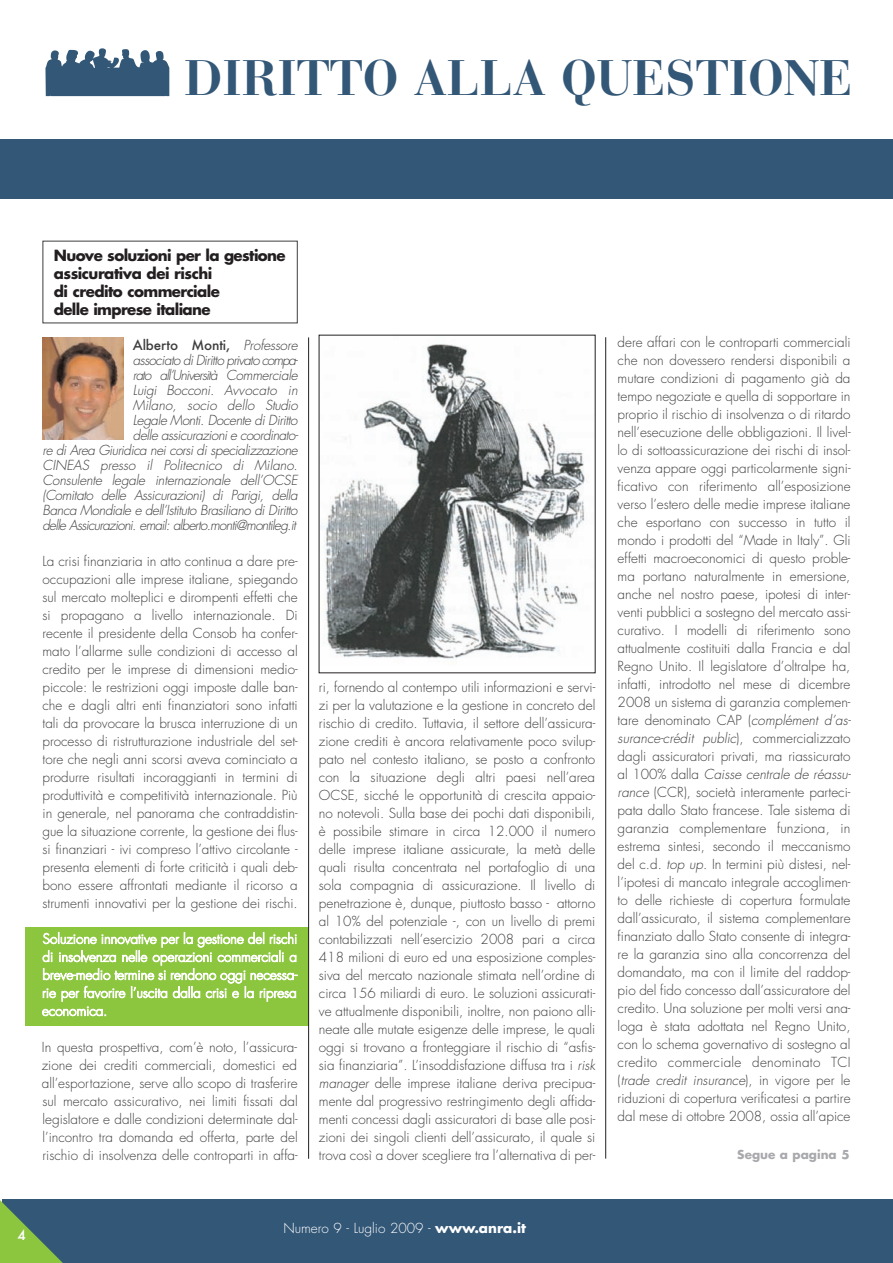
<style>
.page{position:relative;width:893px;height:1263px;background:#fff}
.page>*{position:absolute;margin:0;border:0;box-sizing:border-box;transform-origin:0 0}
.t1{font:700 49.5px "Bauer Bodoni";color:#335777}
.t2{font:700 15px/18px "Futura";letter-spacing:-.04em;color:#231f20}
.t3{font:300 13.5px/18px "Futura";color:#3e3e3f;text-align:justify}
.t4{font:italic 300 13.5px/15px "Futura";letter-spacing:-.03em;color:#3e3e3f;text-align:right}
.t5{font:300 13.5px/18px "Futura";color:#fff;text-align:justify}
.t6{font:500 13.5px "Futura";color:#fff}
.t7{font:700 12px "Futura";color:#a8a9ad}
.s1{font-family:"Law&Order";font-weight:400;font-size:60px}
.s2{font-weight:500;font-style:normal}
.s3{font-style:italic}
.s4{font-weight:700}
</style>
<div class="page">
<div style="left:2px;top:1199px;width:891px;height:64px;background:#335777"></div>
<svg style="left:0;top:1200px;width:63px;height:63px"></svg>
<div style="left:0;top:139px;width:893px;height:60px;background:#335777"></div>
<div style="left:25px;top:927px;width:284px;height:98px;background:#8bc63e"></div>
<img style="left:43px;top:337px;width:81px;height:102px">
<hr style="left:308px;top:337px;width:1px;height:822px;background:#231f20">
<hr style="left:605px;top:337px;width:1px;height:821px;background:#231f20">
<img style="left:321px;top:344px;width:264px;height:315px">
<h1 class="t1" style="left:45px;top:60px;width:809px"><span class="s1">i</span> DIRITTO ALLA QUESTIONE</h1>
<p class="t2" style="left:54px;top:248px;width:233px">Nuove soluzioni per la gestione assicurativa dei rischi<br>di credito commerciale<br>delle imprese italiane</p>
<p class="t4" style="left:43px;top:338px;width:257px"><span class="s2">Alberto Monti,</span> Professore<br>associato di Diritto privato compa-<br>rato all’Università Commerciale<br>Luigi Bocconi. Avvocato in<br>Milano, socio dello Studio<br>Legale Monti. Docente di Diritto<br>delle assicurazioni e coordinato-<br>re di Area Giuridica nei corsi di specializzazione CINEAS presso il Politecnico di Milano.<br>Consulente legale internazionale dell’OCSE (Comitato delle Assicurazioni) di Parigi, della Banca Mondiale e dell’Istituto Brasiliano di Diritto delle Assicurazioni. email: alberto.monti@montileg.it</p>
<p class="t3" style="left:43px;top:553px;width:257px">La crisi finanziaria in atto continua a dare pre&shy;occupazioni alle imprese italiane, spiegando sul mercato molteplici e dirompenti effetti che si propagano a livello internazionale. Di recente il presidente della Consob ha confer&shy;mato l’allarme sulle condizioni di accesso al credito per le imprese di dimensioni medio&shy;piccole: le restrizioni oggi imposte dalle ban&shy;che e dagli altri enti finanziatori sono infatti tali da provocare la brusca interruzione di un processo di ristrutturazione industriale del set&shy;tore che negli anni scorsi aveva cominciato a produrre risultati incoraggianti in termini di produttività e competitività internazionale. Più in generale, nel panorama che contraddistin&shy;gue la situazione corrente, la gestione dei flus&shy;si finanziari - ivi compreso l’attivo circolante - presenta elementi di forte criticità i quali deb&shy;bono essere affrontati mediante il ricorso a strumenti innovativi per la gestione dei rischi.</p>
<p class="t5" style="left:42px;top:931px;width:257px">Soluzione innovative per la gestione del rischi di insolvenza nelle operazioni commerciali a breve-medio termine si rendono oggi necessa&shy;rie per favorire l’uscita dalla crisi e la ripresa economica.</p>
<p class="t3" style="left:42px;top:1039px;width:257px">In questa prospettiva, com’è noto, l’assicura&shy;zione dei crediti commerciali, domestici ed all’esportazione, serve allo scopo di trasferire sul mercato assicurativo, nei limiti fissati dal legislatore e dalle condizioni determinate dal&shy;l’incontro tra domanda ed offerta, parte del rischio di insolvenza delle controparti in affa-</p>
<p class="t3" style="left:319px;top:679px;width:278px">ri, fornendo al contempo utili informazioni e servi&shy;zi per la valutazione e la gestione in concreto del rischio di credito. Tuttavia, il settore dell’assicura&shy;zione crediti è ancora relativamente poco svilup&shy;pato nel contesto italiano, se posto a confronto con la situazione degli altri paesi nell’area OCSE, sicché le opportunità di crescita appaio&shy;no notevoli. Sulla base dei pochi dati disponibili, è possibile stimare in circa 12.000 il numero delle imprese italiane assicurate, la metà delle quali risulta concentrata nel portafoglio di una sola compagnia di assicurazione. Il livello di penetrazione è, dunque, piuttosto basso - attorno al 10% del potenziale -, con un livello di premi contabilizzati nell’esercizio 2008 pari a circa 418 milioni di euro ed una esposizione comples&shy;siva del mercato nazionale stimata nell’ordine di circa 156 miliardi di euro. Le soluzioni assicurati&shy;ve attualmente disponibili, inoltre, non paiono alli&shy;neate alle mutate esigenze delle imprese, le quali oggi si trovano a fronteggiare il rischio di “asfis&shy;sia finanziaria”. L’insoddisfazione diffusa tra i <span class="s3">risk manager</span> delle imprese italiane deriva precipua&shy;mente dal progressivo restringimento degli affida&shy;menti concessi dagli assicuratori di base alle posi&shy;zioni dei singoli clienti dell’assicurato, il quale si trova così a dover scegliere tra l’alternativa di per-</p>
<p class="t3" style="left:618px;top:334px;width:235px">dere affari con le controparti commerciali che non dovessero rendersi disponibili a mutare condizioni di pagamento già da tempo negoziate e quella di sopportare in proprio il rischio di insolvenza o di ritardo nell’esecuzione delle obbligazioni. Il livel&shy;lo di sottoassicurazione dei rischi di insol&shy;venza appare oggi particolarmente signi&shy;ficativo con riferimento all’esposizione verso l’estero delle medie imprese italiane che esportano con successo in tutto il mondo i prodotti del “Made in Italy”. Gli effetti macroeconomici di questo proble&shy;ma portano naturalmente in emersione, anche nel nostro paese, ipotesi di inter&shy;venti pubblici a sostegno del mercato assi&shy;curativo. I modelli di riferimento sono attualmente costituiti dalla Francia e dal Regno Unito. Il legislatore d’oltralpe ha, infatti, introdotto nel mese di dicembre 2008 un sistema di garanzia complemen&shy;tare denominato CAP (<span class="s3">complément d’as&shy;surance-crédit public</span>), commercializzato dagli assicuratori privati, ma riassicurato al 100% dalla <span class="s3">Caisse centrale de réassu&shy;rance</span> (CCR), società interamente parteci&shy;pata dallo Stato francese. Tale sistema di garanzia complementare funziona, in estrema sintesi, secondo il meccanismo del c.d. <span class="s3">top up</span>. In termini più distesi, nel&shy;l’ipotesi di mancato integrale accoglimen&shy;to delle richieste di copertura formulate dall’assicurato, il sistema complementare finanziato dallo Stato consente di integra&shy;re la garanzia sino alla concorrenza del domandato, ma con il limite del raddop&shy;pio del fido concesso dall’assicuratore del credito. Una soluzione per molti versi ana&shy;loga è stata adottata nel Regno Unito, con lo schema governativo di sostegno al credito commerciale denominato TCI (<span class="s3">trade credit insurance</span>), in vigore per le riduzioni di copertura verificatesi a partire dal mese di ottobre 2008, ossia all’apice</p>
<p class="t7" style="left:737px;top:1149px;width:114px">Segue a pagina 5</p>
<p class="t6" style="left:17px;top:1227px;width:10px">4</p>
<p class="t5" style="left:283px;top:1220px;width:244px">Numero 9 - Luglio 2009 - <span class="s4">www.anra.it</span></p>
</div>
